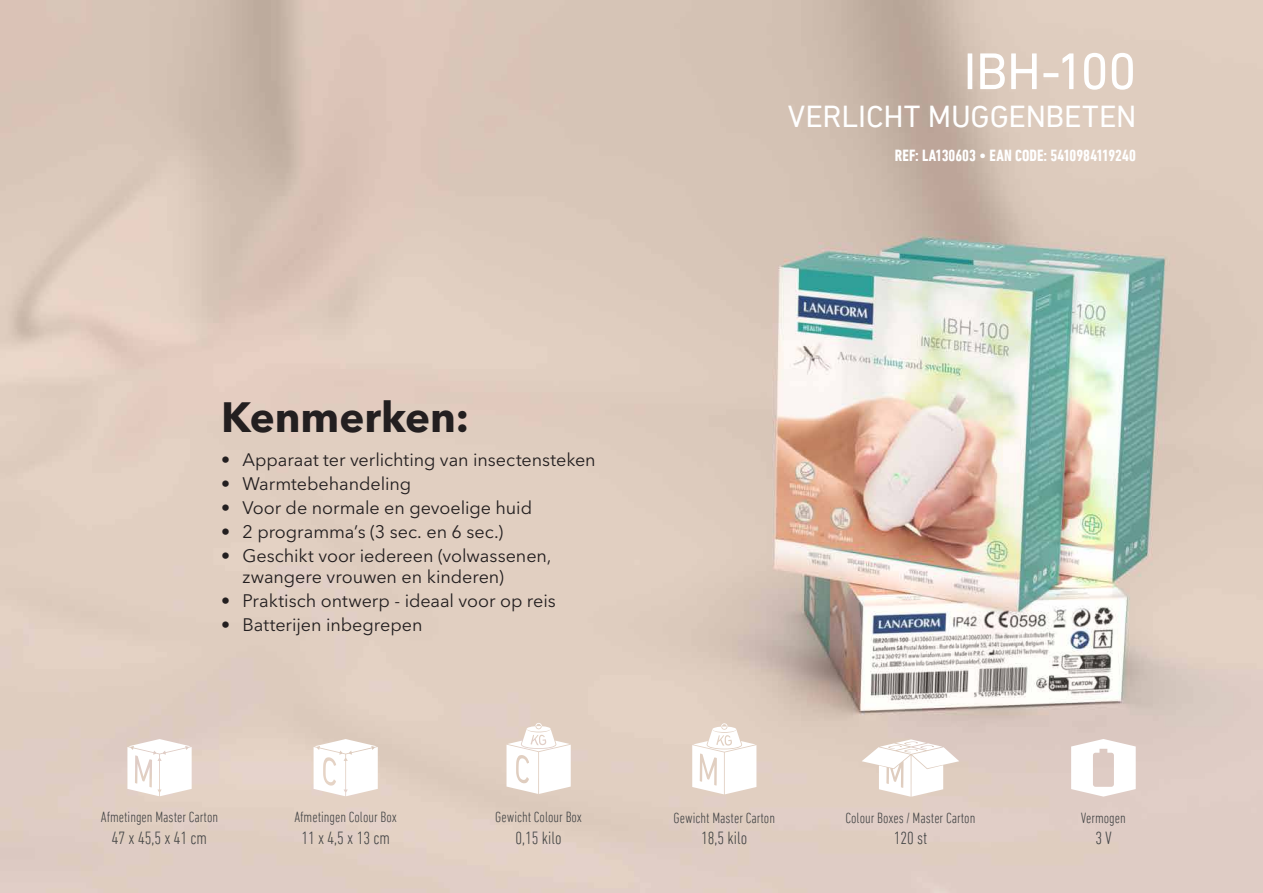
<style>
.page{position:relative;width:1263px;height:893px;background:#fff}
.page>*{position:absolute;margin:0;border:0;box-sizing:border-box;transform-origin:0 0}
.t1{font:52.5px "DIN Next LT Pro";letter-spacing:-.015em;color:#fff}
.t2{font:700 42px "Avenir Next World";color:#231f20}
.t3{font:31.05px "DIN Next LT Pro";letter-spacing:-.005em;color:#fff}
.t4{font:18px/21px "Avenir Next World";letter-spacing:-.005em;color:#231f20}
.t5{font:300 condensed 18px "DIN Next LT Pro";color:#454647}
.t6{font:700 condensed 16.5px "DIN Next LT Pro";color:#fff}
.t7{font:300 condensed 15px "DIN Next LT Pro";color:#454647}
</style>
<div class="page">
<img style="left:1px;top:0;width:1262px;height:893px">
<svg style="left:692px;top:723px;width:64px;height:71px"></svg>
<svg style="left:862px;top:739px;width:97px;height:58px"></svg>
<svg style="left:127px;top:739px;width:65px;height:57px"></svg>
<svg style="left:314px;top:739px;width:64px;height:57px"></svg>
<svg style="left:506px;top:723px;width:65px;height:71px"></svg>
<svg style="left:1071px;top:739px;width:65px;height:58px"></svg>
<h1 class="t1" style="left:963px;top:41px;width:175px">IBH-100</h1>
<h3 class="t3" style="left:788px;top:98px;width:350px">VERLICHT MUGGENBETEN</h3>
<p class="t6" style="left:895px;top:146px;width:243px">REF: LA130603 • EAN CODE: 5410984119240</p>
<h2 class="t2" style="left:221px;top:393px;width:250px">Kenmerken:</h2>
<p class="t4" style="left:221px;top:450px;width:376px">• Apparaat ter verlichting van insectensteken</p>
<p class="t4" style="left:221px;top:474px;width:192px">• Warmtebehandeling</p>
<p class="t4" style="left:221px;top:498px;width:312px">• Voor de normale en gevoelige huid</p>
<p class="t4" style="left:221px;top:522px;width:283px">• 2 programma’s (3 sec. en 6 sec.)</p>
<p class="t4" style="left:242px;top:546px;width:311px;text-indent:-21px">• Geschikt voor iedereen (volwassenen, zwangere vrouwen en kinderen)</p>
<p class="t4" style="left:221px;top:591px;width:336px">• Praktisch ontwerp - ideaal voor op reis</p>
<p class="t4" style="left:221px;top:615px;width:203px">• Batterijen inbegrepen</p>
<p class="t7" style="left:101px;top:809px;width:119px">Afmetingen Master Carton</p>
<p class="t5" style="left:112px;top:828px;width:97px">47 x 45,5 x 41 cm</p>
<p class="t7" style="left:294px;top:809px;width:104px">Afmetingen Colour Box</p>
<p class="t5" style="left:301px;top:828px;width:90px">11 x 4,5 x 13 cm</p>
<p class="t7" style="left:495px;top:809px;width:88px">Gewicht Colour Box</p>
<p class="t5" style="left:516px;top:828px;width:48px">0,15 kilo</p>
<p class="t7" style="left:674px;top:809px;width:103px">Gewicht Master Carton</p>
<p class="t5" style="left:701px;top:828px;width:48px">18,5 kilo</p>
<p class="t7" style="left:845px;top:809px;width:131px">Colour Boxes / Master Carton</p>
<p class="t5" style="left:894px;top:828px;width:35px">120 st</p>
<p class="t7" style="left:1081px;top:809px;width:46px">Vermogen</p>
<p class="t5" style="left:1095px;top:828px;width:18px">3 V</p>
</div>
